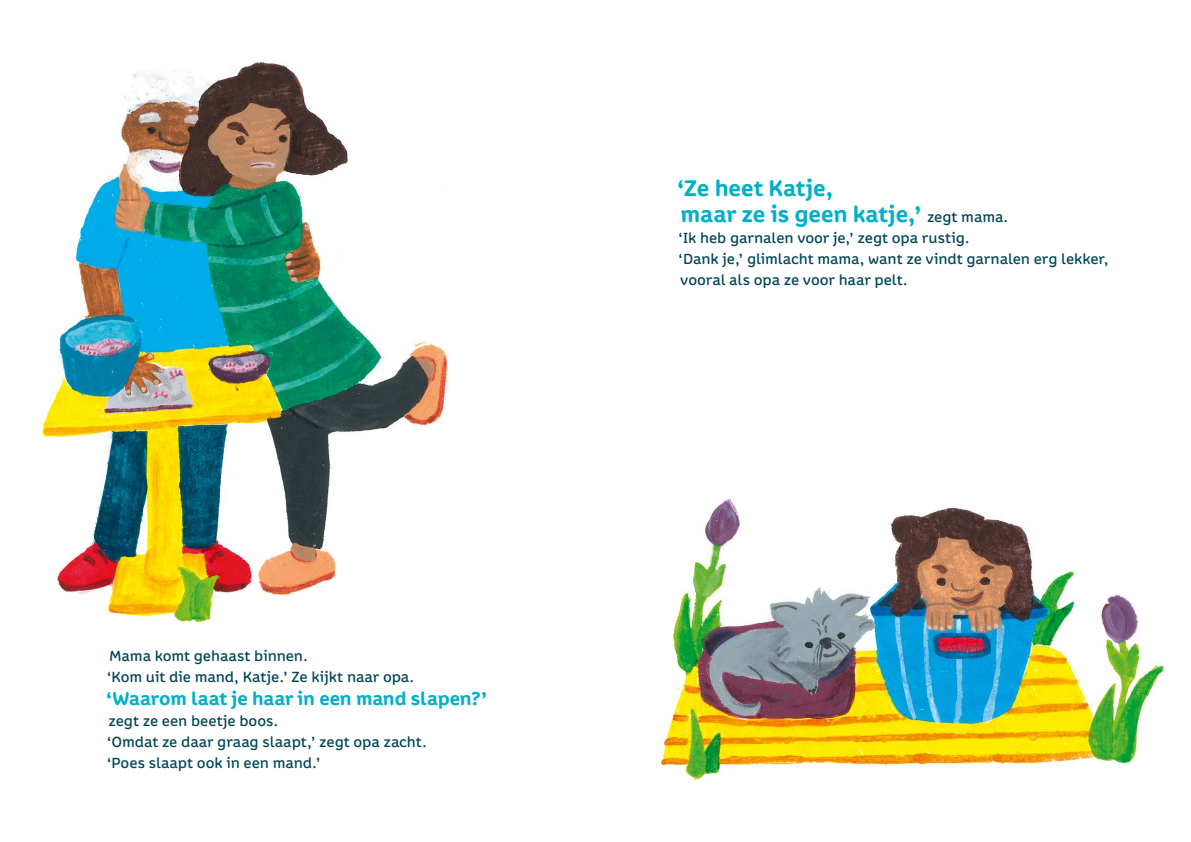
<style>
.page{position:relative;width:1191px;height:842px;background:#fff}
.page>*{position:absolute;margin:0;border:0;box-sizing:border-box;transform-origin:0 0}
.t1{font:700 23px/26px "Colette";letter-spacing:-.005em;color:#00afc8}
.t2{font:700 19px "Colette";letter-spacing:-.01em;color:#00afc8}
.t3{font:15px/21px "Colette";letter-spacing:-.005em;color:#004658}
.s1{font-weight:400;font-size:15px;color:#004658}
</style>
<div class="page">
<img style="left:43px;top:62px;width:405px;height:560px">
<img style="left:658px;top:498px;width:506px;height:282px">
<p class="t3" style="left:107px;top:645px;width:309px">Mama komt gehaast binnen.<br>‘Kom uit die mand, Katje.’ Ze kijkt naar opa.</p>
<p class="t2" style="left:106px;top:686px;width:383px">‘Waarom laat je haar in een mand slapen?’</p>
<p class="t3" style="left:107px;top:710px;width:322px">zegt ze een beetje boos.<br>‘Omdat ze daar graag slaapt,’ zegt opa zacht. ‘Poes slaapt ook in een mand.’</p>
<h1 class="t1" style="left:677px;top:174px;width:333px">‘Ze heet Katje,<br>maar ze is geen katje,’ <span class="s1">zegt mama.</span></h1>
<p class="t3" style="left:678px;top:227px;width:432px">‘Ik heb garnalen voor je,’ zegt opa rustig.<br>‘Dank je,’ glimlacht mama, want ze vindt garnalen erg lekker, vooral als opa ze voor haar pelt.</p>
</div>
